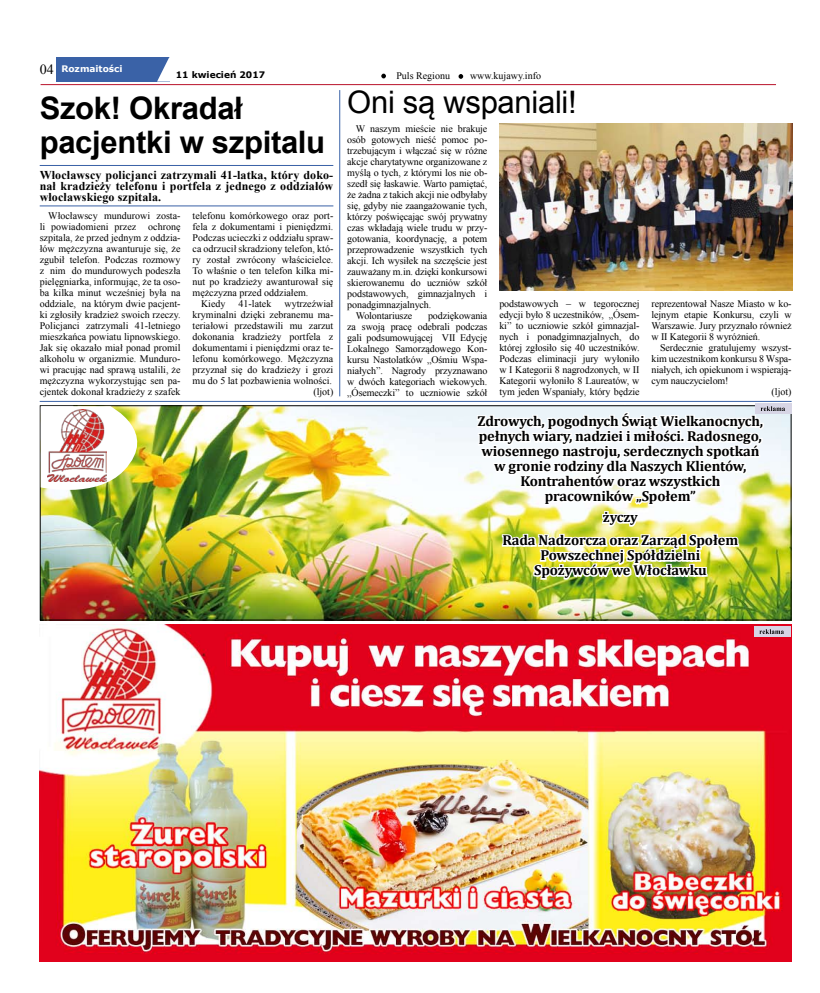
<style>
.page{position:relative;width:820px;height:993px;background:#fff}
.page>*{position:absolute;margin:0;border:0;box-sizing:border-box;transform-origin:0 0}
.t1{font:700 31px/34px "Arial";letter-spacing:-.01em;color:#000}
.t2{font:31px "Arial";letter-spacing:-.01em;color:#000}
.t3{font:700 14.4px/15px "Cambria";letter-spacing:-.01em;color:#000;text-align:center}
.t4{font:700 12px/11px "Times New Roman";letter-spacing:.01em;color:#000;text-align:justify}
.t5{font:10px/11px "Times New Roman";letter-spacing:-.01em;color:#000;text-align:justify}
.t6{font:700 9px "Verdana";color:#000}
.t7{font:700 9px "Verdana";color:#fff}
.s1{font-family:"Times New Roman";font-weight:400;font-size:14px;color:#000}
</style>
<div class="page">
<hr style="left:41px;top:84px;width:734px;height:1px;background:#b9132b">
<div style="left:56px;top:57px;width:113px;height:24px;background:#3a62a7"></div>
<svg style="left:157px;top:57px;width:13px;height:24px"></svg>
<svg style="left:381px;top:74px;width:5px;height:4px"></svg>
<svg style="left:458px;top:74px;width:5px;height:5px"></svg>
<img style="left:40px;top:624px;width:751px;height:337px">
<img style="left:42px;top:407px;width:747px;height:211px">
<div style="left:40px;top:405px;width:751px;height:215px;border:1px solid #000"></div>
<img style="left:41px;top:406px;width:119px;height:93px">
<img style="left:47px;top:409px;width:59px;height:72px">
<hr style="left:40px;top:205px;width:293px;height:1px;background:#3a62a7">
<hr style="left:40px;top:165px;width:293px;height:1px;background:#3a62a7">
<hr style="left:40px;top:401px;width:751px;height:1px;background:#3a62a7">
<img style="left:499px;top:123px;width:293px;height:167px">
<hr style="left:339px;top:90px;width:1px;height:306px;background:#3a62a7">
<div style="left:754px;top:626px;width:36px;height:11px;background:#d7d5e5"></div>
<svg style="left:759px;top:629px;width:24px;height:4px"></svg>
<div style="left:755px;top:403px;width:36px;height:11px;background:#d7d5e5"></div>
<svg style="left:475px;top:406px;width:309px;height:177px"></svg>
<p class="t7" style="left:40px;top:63px;width:84px"><span class="s1">04</span> Rozmaitości</p>
<p class="t6" style="left:176px;top:69px;width:91px">11 kwiecień 2017</p>
<h1 class="t1" style="left:40px;top:91px;width:287px">Szok! Okradał pacjentki w szpitalu</h1>
<p class="t4" style="left:40px;top:169px;width:295px">Włocławscy policjanci zatrzymali 41-latka, który doko&shy;nał kradzieży telefonu i portfela z jednego z oddziałów włocławskiego szpitala.</p>
<p class="t5" style="left:40px;top:210px;width:142px;text-indent:9px">Włocławscy mundurowi zosta&shy;li powiadomieni przez ochronę szpitala, że przed jednym z oddzia&shy;łów mężczyzna awanturuje się, że zgubił telefon. Podczas rozmowy z nim do mundurowych podeszła pielęgniarka, informując, że ta oso&shy;ba kilka minut wcześniej była na oddziale, na którym dwie pacjent&shy;ki zgłosiły kradzież swoich rzeczy.<br>Policjanci zatrzymali 41-letniego mieszkańca powiatu lipnowskiego.<br>Jak się okazało miał ponad promil alkoholu w organizmie. Munduro&shy;wi pracując nad sprawą ustalili, że mężczyzna wykorzystując sen pa&shy;cjentek dokonał kradzieży z szafek</p>
<p class="t5" style="left:192px;top:210px;width:142px">telefonu komórkowego oraz port-</p>
<p class="t5" style="left:192px;top:221px;width:142px">fela z dokumentami i pieniędzmi.</p>
<p class="t5" style="left:192px;top:232px;width:142px">Podczas ucieczki z oddziału spraw-</p>
<p class="t5" style="left:192px;top:243px;width:142px">ca odrzucił skradziony telefon, któ-</p>
<p class="t5" style="left:192px;top:254px;width:142px">ry został zwrócony właścicielce.</p>
<p class="t5" style="left:192px;top:265px;width:142px">To właśnie o ten telefon kilka mi-</p>
<p class="t5" style="left:192px;top:276px;width:142px">nut po kradzieży awanturował się</p>
<p class="t5" style="left:192px;top:287px;width:117px">mężczyzna przed oddziałem.</p>
<p class="t5" style="left:201px;top:298px;width:26px">Kiedy</p>
<p class="t5" style="left:238px;top:298px;width:34px">41-latek</p>
<p class="t5" style="left:192px;top:298px;width:142px;text-align:right">wytrzeźwiał<br>kryminalni dzięki zebranemu ma&shy;teriałowi przedstawili mu zarzut dokonania kradzieży portfela z dokumentami i pieniędzmi oraz te&shy;lefonu komórkowego. Mężczyzna przyznał się do kradzieży i grozi mu do 5 lat pozbawienia wolności. (ljot)</p>
<p class="t5" style="left:396px;top:70px;width:55px">Puls Regionu</p>
<p class="t5" style="left:470px;top:70px;width:72px">www.kujawy.info</p>
<h1 class="t2" style="left:347px;top:82px;width:231px">Oni są wspaniali!</h1>
<p class="t5" style="left:355px;top:123px;width:133px">W naszym mieście nie brakuje</p>
<p class="t5" style="left:347px;top:134px;width:141px">osób gotowych nieść pomoc po-</p>
<p class="t5" style="left:347px;top:145px;width:141px">trzebującym i włączać się w różne</p>
<p class="t5" style="left:347px;top:156px;width:141px">akcje charytatywne organizowane z</p>
<p class="t5" style="left:347px;top:167px;width:141px">myślą o tych, z którymi los nie ob-</p>
<p class="t5" style="left:347px;top:178px;width:141px">szedł się łaskawie. Warto pamiętać,</p>
<p class="t5" style="left:347px;top:189px;width:142px">że żadna z takich akcji nie odbyłaby</p>
<p class="t5" style="left:347px;top:200px;width:141px">się, gdyby nie zaangażowanie tych,</p>
<p class="t5" style="left:347px;top:211px;width:141px">którzy poświęcając swój prywatny</p>
<p class="t5" style="left:347px;top:222px;width:141px">czas wkładają wiele trudu w przy-</p>
<p class="t5" style="left:347px;top:233px;width:141px">gotowania, koordynację, a potem</p>
<p class="t5" style="left:347px;top:244px;width:141px">przeprowadzenie wszystkich tych</p>
<p class="t5" style="left:347px;top:255px;width:141px">akcji. Ich wysiłek na szczęście jest</p>
<p class="t5" style="left:347px;top:266px;width:141px">zauważany m.in. dzięki konkursowi</p>
<p class="t5" style="left:347px;top:277px;width:141px">skierowanemu do uczniów szkół</p>
<p class="t5" style="left:347px;top:288px;width:141px">podstawowych, gimnazjalnych i</p>
<p class="t5" style="left:347px;top:299px;width:86px">ponadgimnazjalnych.</p>
<p class="t5" style="left:355px;top:310px;width:58px">Wolontariusze</p>
<p class="t5" style="left:347px;top:310px;width:141px;text-indent:81px">podziękowania za swoją pracę odebrali podczas gali podsumowującej VII Edycję Lokalnego Samorządowego Kon&shy;kursu Nastolatków „Ośmiu Wspa&shy;niałych”. Nagrody przyznawano w dwóch kategoriach wiekowych. „Ósemeczki” to uczniowie szkół</p>
<p class="t5" style="left:499px;top:298px;width:141px">podstawowych – w tegorocznej edycji było 8 uczestników, „Ósem&shy;ki” to uczniowie szkół gimnazjal&shy;nych i ponadgimnazjalnych, do której zgłosiło się 40 uczestników.<br>Podczas eliminacji jury wyłoniło w I Kategorii 8 nagrodzonych, w II Kategorii wyłoniło 8 Laureatów, w tym jeden Wspaniały, który będzie</p>
<p class="t5" style="left:651px;top:298px;width:141px">reprezentował Nasze Miasto w ko&shy;lejnym etapie Konkursu, czyli w Warszawie. Jury przyznało również w II Kategorii 8 wyróżnień.</p>
<p class="t5" style="left:659px;top:342px;width:133px">Serdecznie gratulujemy wszyst-</p>
<p class="t5" style="left:651px;top:353px;width:141px">kim uczestnikom konkursu 8 Wspa-</p>
<p class="t5" style="left:651px;top:364px;width:141px">niałych, ich opiekunom i wspierają-</p>
<p class="t5" style="left:651px;top:375px;width:78px">cym nauczycielom!</p>
<p class="t5" style="left:771px;top:386px;width:21px">(ljot)</p>
<h2 class="t3" style="left:477px;top:413px;width:287px">Zdrowych, pogodnych Świąt Wielkanocnych, pełnych wiary, nadziei i miłości. Radosnego, wiosennego nastroju, serdecznych spotkań w gronie rodziny dla Naszych Klientów, Kontrahentów oraz wszystkich pracowników „Społem”</h2>
<h2 class="t3" style="left:502px;top:505px;width:237px;line-height:23px">życzy<br>Rada Nadzorcza oraz Zarząd Społem</h2>
<h2 class="t3" style="left:534px;top:547px;width:174px">Powszechnej Spółdzielni<br>Spożywców we Włocławku</h2>
</div>
